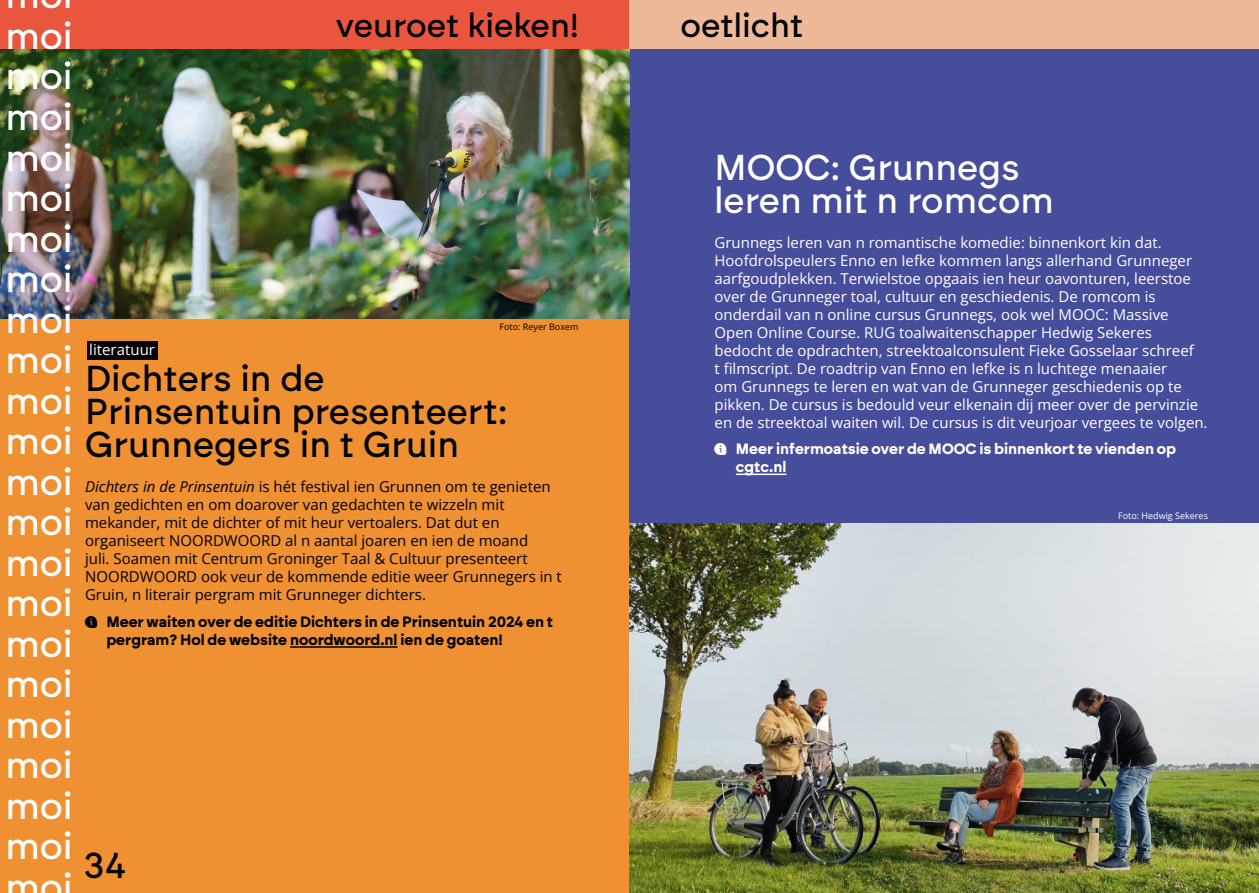
<style>
.page{position:relative;width:1259px;height:893px;background:#fff}
.page>*{position:absolute;margin:0;border:0;box-sizing:border-box;transform-origin:0 0}
.t1{font:500 37.2px/40.5px "Brockmann";color:#fff;text-align:justify}
.t2{font:500 36px/33px "Brockmann";color:#000}
.t3{font:500 36px/33px "Brockmann";color:#fff}
.t4{font:500 33.15px "Brockmann";color:#000}
.t5{font:15px/18px "Open Sans";color:#fff}
.t6{font:15px/18px "Open Sans";color:#000}
.t7{font:700 15px/18px "Brockmann";color:#000}
.t8{font:700 15px/18px "Brockmann";color:#fff}
.t9{font:9px "Open Sans";color:#fff}
.t10{font:9px "Open Sans";color:#000}
.s1{font-style:italic}
</style>
<div class="page">
<div style="left:0;top:0;width:629px;height:893px;background:#ef9033"></div>
<div style="left:629px;top:0;width:630px;height:893px;background:#464d9b"></div>
<div style="left:87px;top:341px;width:71px;height:18px;background:#000"></div>
<hr style="left:290px;top:646px;width:107px;height:2px;background:#000">
<img style="left:0;top:49px;width:629px;height:270px">
<hr style="left:736px;top:474px;width:50px;height:1px;background:#fff">
<img style="left:629px;top:523px;width:630px;height:370px">
<div style="left:0;top:0;width:629px;height:49px;background:#ea553d"></div>
<div style="left:629px;top:0;width:630px;height:49px;background:#edb998"></div>
<h1 class="t1" style="left:5px;top:15px;width:69px">moi moi moi moi moi moi moi moi moi moi moi moi moi moi moi moi moi moi moi moi moi moi</h1>
<h3 class="t4" style="left:336px;top:4px;width:244px">veuroet kieken!</h3>
<h3 class="t4" style="left:680px;top:4px;width:124px">oetlicht</h3>
<p class="t10" style="left:499px;top:321px;width:80px">Foto: Reyer Boxem</p>
<p class="t5" style="left:89px;top:340px;width:67px">literatuur</p>
<h2 class="t2" style="left:85px;top:362px;width:423px">Dichters in de<br>Prinsentuin presenteert:<br>Grunnegers in t Gruin</h2>
<p class="t6" style="left:85px;top:477px;width:478px"><span class="s1">Dichters in de Prinsentuin</span> is hét festival ien Grunnen om te genieten van gedichten en om doarover van gedachten te wizzeln mit mekander, mit de dichter of mit heur vertoalers. Dat dut en organiseert NOORDWOORD al n aantal joaren en ien de moand<br>juli. Soamen mit Centrum Groninger Taal &amp; Cultuur presenteert NOORDWOORD ook veur de kommende editie weer Grunnegers in t Gruin, n literair pergram mit Grunneger dichters.</p>
<p class="t7" style="left:106px;top:612px;width:448px">Meer waiten over de editie Dichters in de Prinsentuin 2024 en t pergram? Hol de website noordwoord.nl ien de goaten!</p>
<h2 class="t2" style="left:83px;top:848px;width:44px">34</h2>
<h2 class="t3" style="left:714px;top:150px;width:341px">MOOC: Grunnegs leren mit n romcom</h2>
<p class="t5" style="left:714px;top:233px;width:494px">Grunnegs leren van n romantische komedie: binnenkort kin dat.<br>Hoofdrolspeulers Enno en Iefke kommen langs allerhand Grunneger aarfgoudplekken. Terwielstoe opgaais ien heur oavonturen, leerstoe over de Grunneger toal, cultuur en geschiedenis. De romcom is onderdail van n online cursus Grunnegs, ook wel MOOC: Massive Open Online Course. RUG toalwaitenschapper Hedwig Sekeres bedocht de opdrachten, streektoalconsulent Fieke Gosselaar schreef<br>t filmscript. De roadtrip van Enno en Iefke is n luchtege menaaier<br>om Grunnegs te leren en wat van de Grunneger geschiedenis op te pikken. De cursus is bedould veur elkenain dij meer over de pervinzie en de streektoal waiten wil. De cursus is dit veurjoar vergees te volgen.</p>
<p class="t8" style="left:736px;top:440px;width:442px">Meer infermoatsie over de MOOC is binnenkort te vienden op cgtc.nl</p>
<p class="t9" style="left:1118px;top:510px;width:91px">Foto: Hedwig Sekeres</p>
</div>
